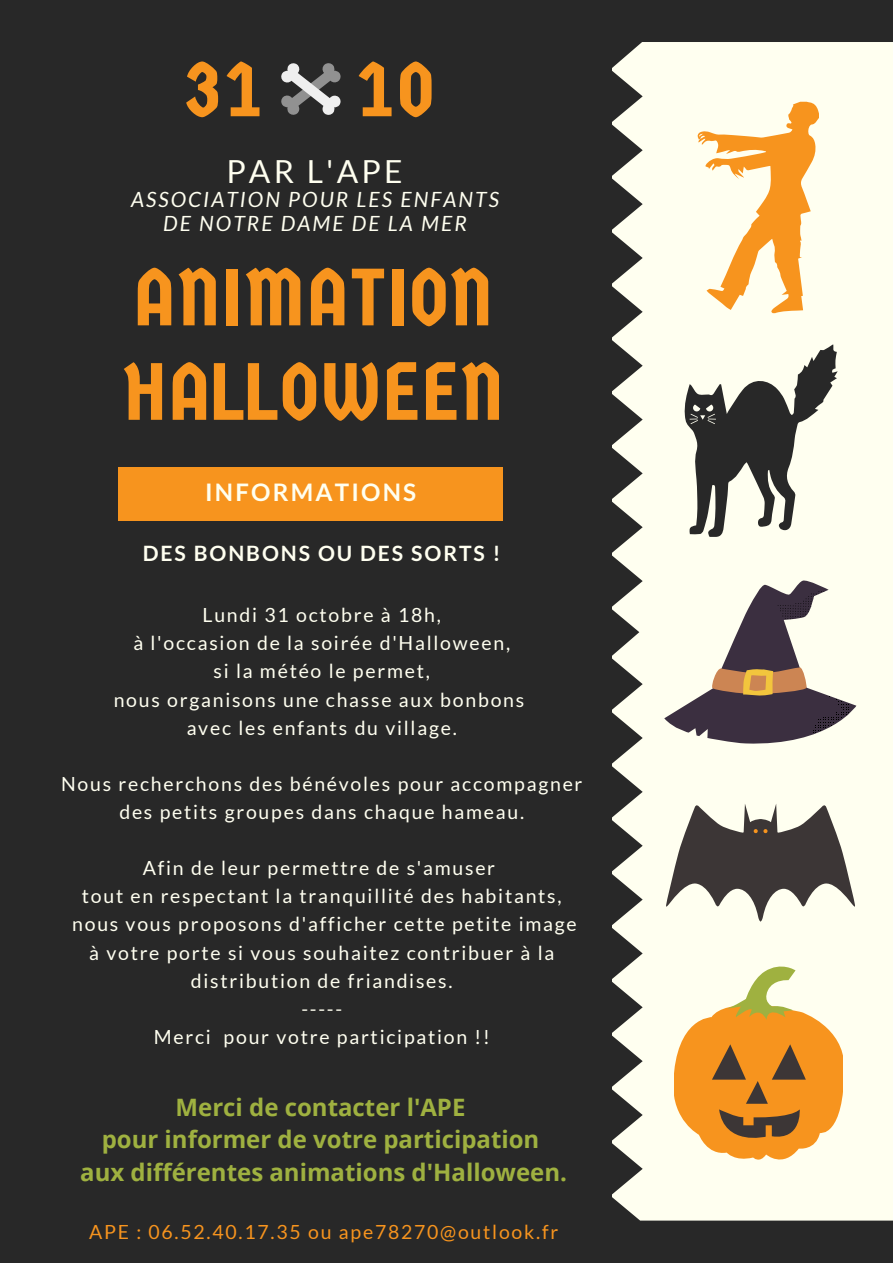
<style>
.page{position:relative;width:893px;height:1264px;background:#fff}
.page>*{position:absolute;margin:0;border:0;box-sizing:border-box;transform-origin:0 0}
.t1{font:81px/94.3px "Germania One";letter-spacing:.03em;color:#f7941e}
.t2{font:31.8px "Lato";letter-spacing:.1em;color:#fffff0}
.t3{font:700 24.15px "Lato";letter-spacing:.09em;color:#fffff0}
.t4{font:700 24px/32.5px "Open Sans";color:#9fb140;text-align:center}
.t5{font:700 21.15px "Lato";letter-spacing:.09em;color:#fffff0}
.t6{font:italic 21px/23.5px "Lato";letter-spacing:.1em;color:#fffff0;text-align:center}
.t7{font:19.5px/28px "Lato";letter-spacing:.09em;color:#fffff0;text-align:center}
.t8{font:19.5px "Lato";letter-spacing:.09em;color:#f7941e}
</style>
<div class="page">
<div style="left:0;top:0;width:892px;height:1262px;background:#282828"></div>
<svg style="left:612px;top:633px;width:280px;height:587px;background:#e6e6d9"></svg>
<svg style="left:612px;top:42px;width:280px;height:591px;background:#ecebde"></svg>
<svg style="left:664px;top:580px;width:192px;height:163px;background:#aea59f"></svg>
<svg style="left:666px;top:803px;width:188px;height:118px;background:#939089"></svg>
<svg style="left:674px;top:966px;width:168px;height:193px;background:#e6ae63"></svg>
<svg style="left:697px;top:102px;width:121px;height:211px;background:#fbd49c"></svg>
<svg style="left:281px;top:63px;width:60px;height:52px"></svg>
<svg style="left:684px;top:344px;width:153px;height:193px"></svg>
<div style="left:118px;top:467px;width:385px;height:53px;background:#f7941e"></div>
<h1 class="t1" style="left:183px;top:42px;width:252px">31 10</h1>
<h2 class="t2" style="left:226px;top:153px;width:178px">PAR L'APE</h2>
<p class="t6" style="left:131px;top:188px;width:369px">ASSOCIATION POUR LES ENFANTS<br>DE NOTRE DAME DE LA MER</p>
<h1 class="t1" style="left:123px;top:251px;width:381px">ANIMATION<br>HALLOWEEN</h1>
<p class="t3" style="left:205px;top:479px;width:212px">INFORMATIONS</p>
<p class="t5" style="left:143px;top:541px;width:359px">DES BONBONS OU DES SORTS !</p>
<p class="t7" style="left:114px;top:601px;width:412px">Lundi 31 octobre à 18h,<br>à l'occasion de la soirée d'Halloween,<br>si la météo le permet,<br>nous organisons une chasse aux bonbons avec les enfants du village.</p>
<p class="t7" style="left:61px;top:769px;width:523px">Nous recherchons des bénévoles pour accompagner des petits groupes dans chaque hameau.</p>
<p class="t7" style="left:72px;top:854px;width:506px">Afin de leur permettre de s'amuser<br>tout en respectant la tranquillité des habitants, nous vous proposons d'afficher cette petite image à votre porte si vous souhaitez contribuer à la distribution de friandises.<br>-----<br>Merci pour votre participation !!</p>
<p class="t4" style="left:80px;top:1090px;width:488px">Merci de contacter l'APE<br>pour informer de votre participation aux différentes animations d'Halloween.</p>
<p class="t8" style="left:89px;top:1220px;width:470px">APE : 06.52.40.17.35 ou ape78270@outlook.fr</p>
</div>
